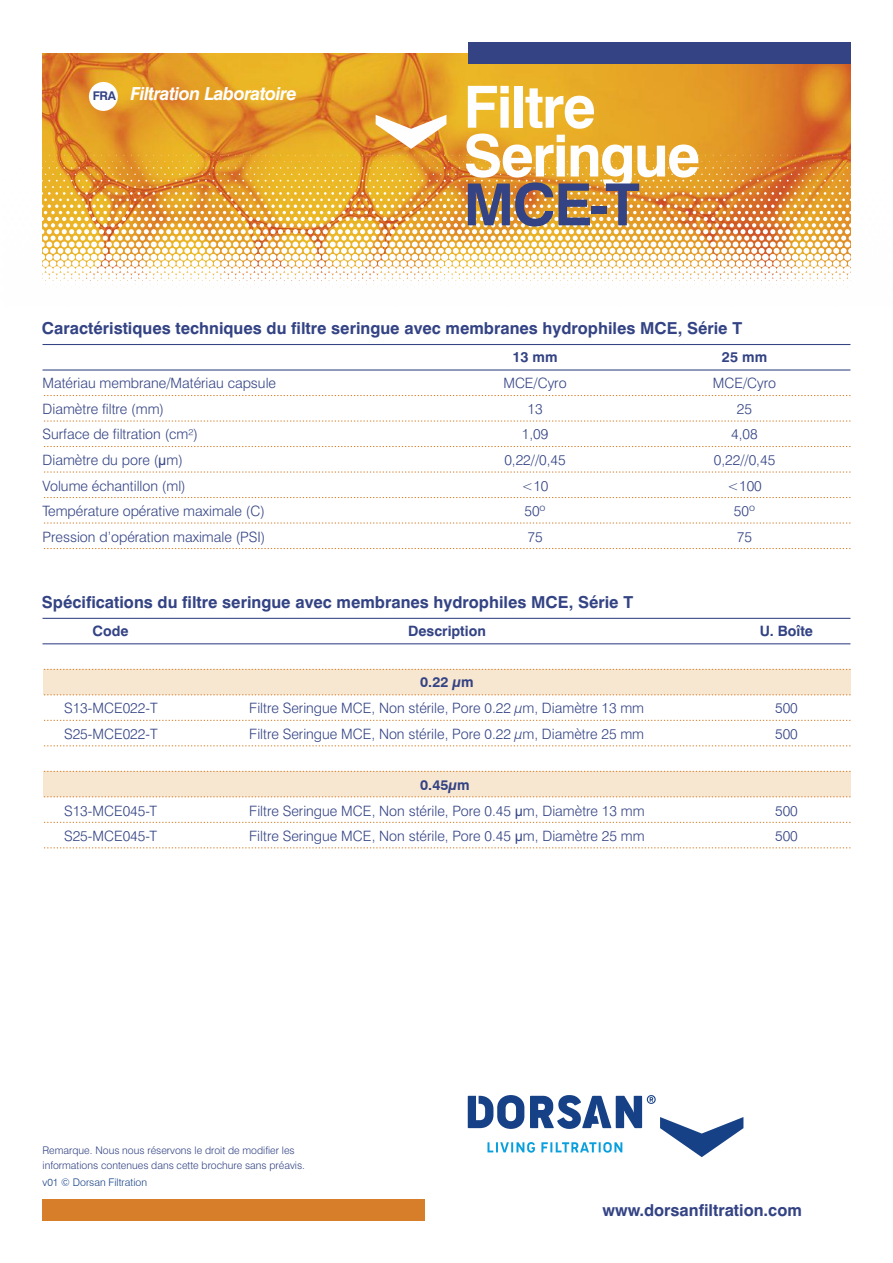
<style>
.page{position:relative;width:893px;height:1263px;background:#fff}
.page>*{position:absolute;margin:0;border:0;box-sizing:border-box;transform-origin:0 0}
.t1{font:700 58.2px/48.8px "Swiss 721 BT";letter-spacing:-.03em;color:#fefefe}
.t2{font:700 58.2px "Swiss 721 BT";color:#334384}
.t3{font:italic 700 18px "Swiss 721 BT";letter-spacing:-.03em;color:#fefefe}
.t4{font:700 16.5px "Swiss 721 BT";color:#334384}
.t5{font:300 14.25px "Swiss 721 BT";color:#334384}
.t6{font:700 14.25px "Swiss 721 BT";color:#334384}
.t7{font:300 10.5px/14.4px "Swiss 721 BT";color:#334384}
.t8{font:300 10.5px "Swiss 721 BT";color:#164187}
.s1{font-style:normal;font-size:12px;color:#334384}
.s2{font-family:"Arial";font-weight:400}
</style>
<div class="page">
<div style="left:43px;top:771px;width:807px;height:26px;background:#f7e6d0"></div>
<svg style="left:44px;top:523px;width:806px;height:1px"></svg>
<svg style="left:44px;top:497px;width:806px;height:1px"></svg>
<svg style="left:44px;top:472px;width:806px;height:1px"></svg>
<svg style="left:44px;top:446px;width:806px;height:1px"></svg>
<svg style="left:44px;top:421px;width:806px;height:1px"></svg>
<hr style="left:43px;top:369px;width:807px;height:2px;background:#334384">
<svg style="left:44px;top:548px;width:806px;height:1px"></svg>
<svg style="left:44px;top:395px;width:806px;height:1px"></svg>
<hr style="left:43px;top:344px;width:807px;height:1px;background:#334384">
<div style="left:43px;top:669px;width:807px;height:26px;background:#f7e6d0"></div>
<svg style="left:44px;top:796px;width:806px;height:1px"></svg>
<svg style="left:44px;top:771px;width:806px;height:1px"></svg>
<svg style="left:44px;top:745px;width:806px;height:1px"></svg>
<svg style="left:44px;top:720px;width:806px;height:1px"></svg>
<svg style="left:44px;top:694px;width:806px;height:1px"></svg>
<hr style="left:43px;top:643px;width:807px;height:1px;background:#334384">
<svg style="left:44px;top:822px;width:806px;height:1px"></svg>
<svg style="left:44px;top:847px;width:806px;height:1px"></svg>
<svg style="left:44px;top:669px;width:806px;height:1px"></svg>
<hr style="left:43px;top:618px;width:807px;height:1px;background:#334384">
<svg style="left:43px;top:53px;width:807px;height:102px;background:#e39a25"></svg>
<svg style="left:453px;top:155px;width:398px;height:133px"></svg>
<svg style="left:42px;top:155px;width:411px;height:133px"></svg>
<div style="left:43px;top:1199px;width:382px;height:21px;background:#d67e29"></div>
<div style="left:468px;top:43px;width:382px;height:21px;background:#334384"></div>
<div style="left:89px;top:82px;width:29px;height:29px;background:#fefefe;border-radius:50%"></div>
<svg style="left:468px;top:1095px;width:275px;height:62px"></svg>
<svg style="left:376px;top:115px;width:70px;height:34px"></svg>
<p class="t3" style="left:93px;top:86px;width:206px"><span class="s1">FRA</span> Filtration Laboratoire</p>
<h1 class="t1" style="left:463px;top:88px;width:238px">Filtre<br>Seringue</h1>
<h1 class="t2" style="left:463px;top:181px;width:178px">MCE-T</h1>
<p class="t4" style="left:42px;top:321px;width:702px">Caractéristiques techniques du filtre seringue avec membranes hydrophiles MCE, Série T</p>
<p class="t6" style="left:512px;top:352px;width:47px">13 mm</p>
<p class="t6" style="left:722px;top:352px;width:47px">25 mm</p>
<p class="t5" style="left:43px;top:377px;width:235px">Matériau membrane/Matériau capsule</p>
<p class="t5" style="left:503px;top:377px;width:65px">MCE/Cyro</p>
<p class="t5" style="left:713px;top:377px;width:65px">MCE/Cyro</p>
<p class="t5" style="left:43px;top:403px;width:123px">Diamètre filtre (mm)</p>
<p class="t5" style="left:527px;top:403px;width:17px">13</p>
<p class="t5" style="left:737px;top:403px;width:17px">25</p>
<p class="t5" style="left:43px;top:428px;width:157px">Surface de filtration (cm²)</p>
<p class="t5" style="left:522px;top:428px;width:28px">1,09</p>
<p class="t5" style="left:731px;top:428px;width:28px">4,08</p>
<p class="t5" style="left:43px;top:454px;width:142px">Diamètre du pore (<span class="s2">μ</span>m)</p>
<p class="t5" style="left:504px;top:454px;width:63px">0,22//0,45</p>
<p class="t5" style="left:714px;top:454px;width:63px">0,22//0,45</p>
<p class="t5" style="left:43px;top:480px;width:145px">Volume échantillon (ml)</p>
<p class="t5" style="left:521px;top:480px;width:29px">&lt;10</p>
<p class="t5" style="left:727px;top:480px;width:36px">&lt;100</p>
<p class="t5" style="left:43px;top:505px;width:224px">Température opérative maximale (C)</p>
<p class="t5" style="left:524px;top:505px;width:23px">50º</p>
<p class="t5" style="left:734px;top:505px;width:23px">50º</p>
<p class="t5" style="left:43px;top:531px;width:224px">Pression d’opération maximale (PSI)</p>
<p class="t5" style="left:527px;top:531px;width:17px">75</p>
<p class="t5" style="left:737px;top:531px;width:17px">75</p>
<p class="t4" style="left:42px;top:595px;width:593px">Spécifications du filtre seringue avec membranes hydrophiles MCE, Série T</p>
<p class="t6" style="left:93px;top:625px;width:38px">Code</p>
<p class="t6" style="left:408px;top:625px;width:79px">Description</p>
<p class="t6" style="left:760px;top:625px;width:55px">U. Boîte</p>
<p class="t6" style="left:420px;top:674px;width:55px">0.22 µm</p>
<p class="t5" style="left:64px;top:702px;width:95px">S13-MCE022-T</p>
<p class="t5" style="left:249px;top:702px;width:396px">Filtre Seringue MCE, Non stérile, Pore 0.22 µm, Diamètre 13 mm</p>
<p class="t5" style="left:775px;top:699px;width:24px">500</p>
<p class="t5" style="left:64px;top:728px;width:95px">S25-MCE022-T</p>
<p class="t5" style="left:249px;top:728px;width:396px">Filtre Seringue MCE, Non stérile, Pore 0.22 µm, Diamètre 25 mm</p>
<p class="t5" style="left:775px;top:725px;width:24px">500</p>
<p class="t6" style="left:420px;top:776px;width:51px">0.45µm</p>
<p class="t5" style="left:64px;top:805px;width:95px">S13-MCE045-T</p>
<p class="t5" style="left:249px;top:805px;width:397px">Filtre Seringue MCE, Non stérile, Pore 0.45 <span class="s2">μ</span>m, Diamètre 13 mm</p>
<p class="t5" style="left:775px;top:802px;width:24px">500</p>
<p class="t5" style="left:64px;top:830px;width:95px">S25-MCE045-T</p>
<p class="t5" style="left:249px;top:830px;width:397px">Filtre Seringue MCE, Non stérile, Pore 0.45 <span class="s2">μ</span>m, Diamètre 25 mm</p>
<p class="t5" style="left:775px;top:827px;width:24px">500</p>
<p class="t7" style="left:43px;top:1144px;width:264px">Remarque. Nous nous réservons le droit de modifier les informations contenues dans cette brochure sans préavis.</p>
<p class="t8" style="left:42px;top:1176px;width:106px">v01 © Dorsan Filtration</p>
<p class="t4" style="left:603px;top:1203px;width:201px">www.dorsanfiltration.com</p>
</div>
